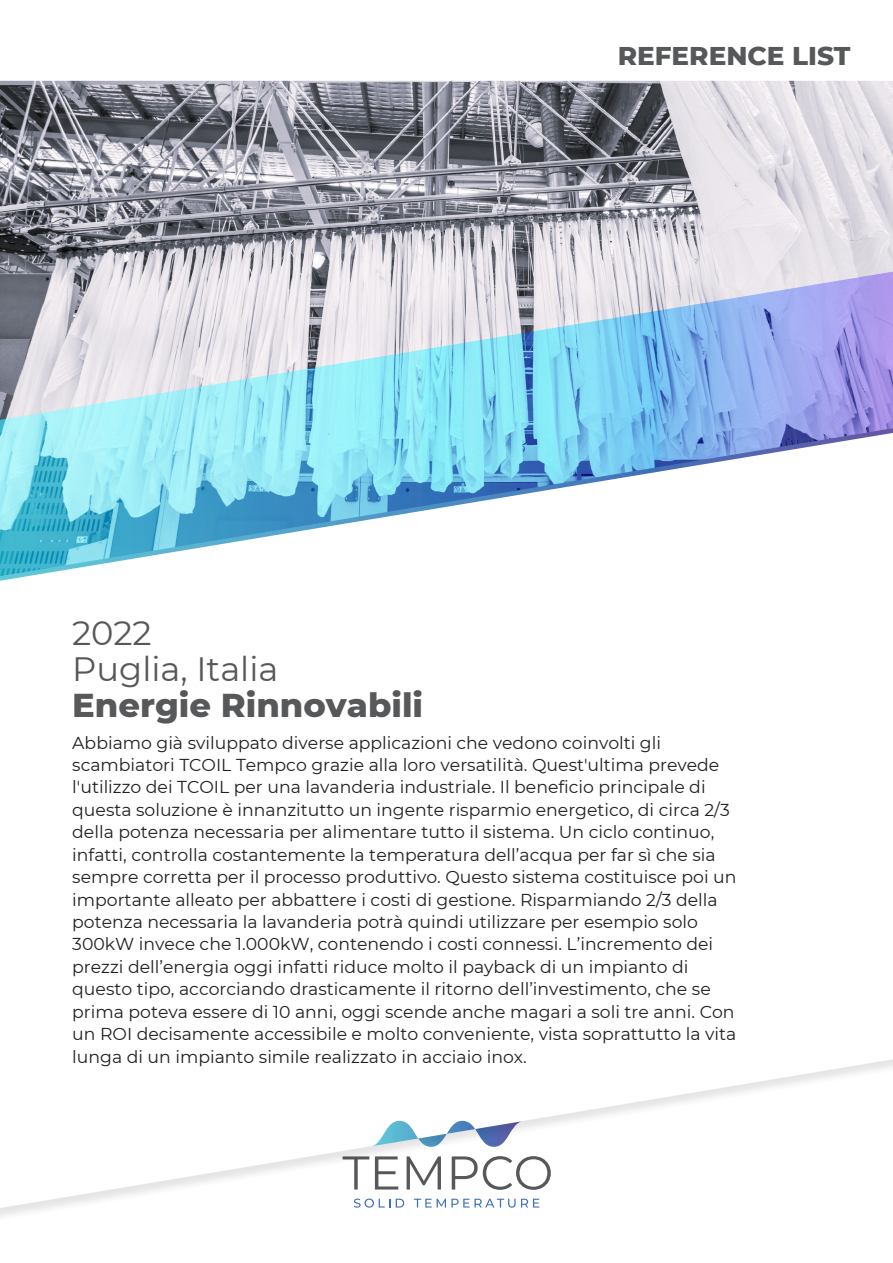
<style>
.page{position:relative;width:893px;height:1263px;background:#fff}
.page>*{position:absolute;margin:0;border:0;box-sizing:border-box;transform-origin:0 0}
.t1{font:800 33.75px/36px "Montserrat";color:#57585a}
.t2{font:800 26.25px "Montserrat";color:#57585a}
.t3{font:17.25px/22.4px "Montserrat";color:#231f20}
.s1{font-weight:400}
</style>
<div class="page">
<svg style="left:343px;top:1156px;width:26px;height:33px"></svg>
<svg style="left:375px;top:1156px;width:23px;height:33px"></svg>
<svg style="left:407px;top:1156px;width:34px;height:33px"></svg>
<svg style="left:452px;top:1156px;width:99px;height:34px"></svg>
<svg style="left:372px;top:1121px;width:149px;height:26px"></svg>
<svg style="left:354px;top:1198px;width:36px;height:9px"></svg>
<svg style="left:396px;top:1199px;width:8px;height:8px"></svg>
<svg style="left:414px;top:1199px;width:125px;height:8px"></svg>
<img style="left:0;top:81px;width:893px;height:189px">
<svg style="left:0;top:270px;width:893px;height:311px"></svg>
<p class="t2" style="left:618px;top:36px;width:234px">REFERENCE LIST</p>
<p class="t1" style="left:72px;top:613px;width:352px"><span class="s1">2022<br>Puglia, Italia<br></span>Energie Rinnovabili</p>
<p class="t3" style="left:72px;top:731px;width:666px">Abbiamo già sviluppato diverse applicazioni che vedono coinvolti gli scambiatori TCOIL Tempco grazie alla loro versatilità. Quest'ultima prevede l'utilizzo dei TCOIL per una lavanderia industriale. Il beneficio principale di questa soluzione è innanzitutto un ingente risparmio energetico, di circa 2/3 della potenza necessaria per alimentare tutto il sistema. Un ciclo continuo, infatti, controlla costantemente la temperatura dell’acqua per far sì che sia sempre corretta per il processo produttivo. Questo sistema costituisce poi un importante alleato per abbattere i costi di gestione. Risparmiando 2/3 della potenza necessaria la lavanderia potrà quindi utilizzare per esempio solo 300kW invece che 1.000kW, contenendo i costi connessi. L’incremento dei prezzi dell’energia oggi infatti riduce molto il payback di un impianto di questo tipo, accorciando drasticamente il ritorno dell’investimento, che se prima poteva essere di 10 anni, oggi scende anche magari a soli tre anni. Con un ROI decisamente accessibile e molto conveniente, vista soprattutto la vita lunga di un impianto simile realizzato in acciaio inox.</p>
</div>
